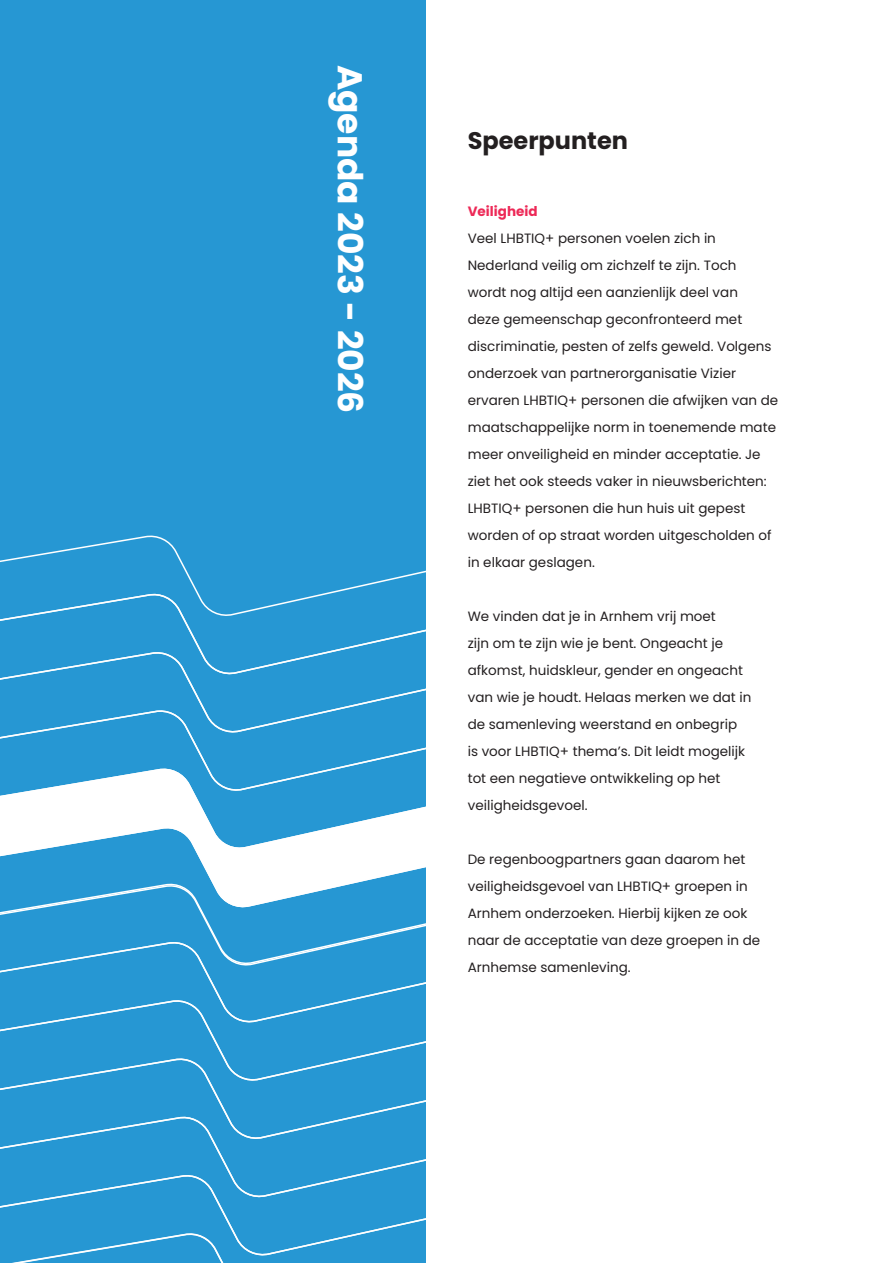
<style>
.page{position:relative;width:893px;height:1263px;background:#fff}
.page>*{position:absolute;margin:0;border:0;box-sizing:border-box;transform-origin:0 0}
.t1{font:700 34.5px "Poppins";color:#fff}
.Kop_1{font:700 24px "Poppins";color:#231f20}
.Broodtekst{font:13.5px/27px "Poppins";color:#231f20}
.Broodtekst-2{font:700 13.5px "Poppins";color:#ed2957}
</style>
<div class="page">
<div style="left:0;top:0;width:425px;height:1263px;background:#2697d3"></div>
<svg style="left:93px;top:984px;width:333px;height:30px"></svg>
<svg style="left:0;top:1014px;width:426px;height:79px"></svg>
<svg style="left:0;top:1093px;width:426px;height:58px"></svg>
<svg style="left:0;top:1151px;width:426px;height:59px"></svg>
<svg style="left:0;top:512px;width:426px;height:58px"></svg>
<svg style="left:0;top:570px;width:426px;height:58px"></svg>
<svg style="left:72px;top:628px;width:354px;height:38px"></svg>
<svg style="left:0;top:666px;width:426px;height:79px"></svg>
<svg style="left:0;top:745px;width:426px;height:58px"></svg>
<svg style="left:0;top:803px;width:426px;height:181px"></svg>
<svg style="left:12px;top:1210px;width:414px;height:53px"></svg>
<p class="t1" style="left:370px;top:65px;width:350px;rotate:90deg">Agenda 2023 - 2026</p>
<p class="Kop_1" style="left:468px;top:126px;width:162px">Speerpunten</p>
<p class="Broodtekst-2" style="left:468px;top:203px;width:71px">Veiligheid</p>
<p class="Broodtekst" style="left:468px;top:225px;width:312px">Veel LHBTIQ+ personen voelen zich in Nederland veilig om zichzelf te zijn. Toch wordt nog altijd een aanzienlijk deel van<br>deze gemeenschap geconfronteerd met discriminatie, pesten of zelfs geweld. Volgens onderzoek van partnerorganisatie Vizier ervaren LHBTIQ+ personen die afwijken van de maatschappelijke norm in toenemende mate meer onveiligheid en minder acceptatie. Je ziet het ook steeds vaker in nieuwsberichten:<br>LHBTIQ+ personen die hun huis uit gepest worden of op straat worden uitgescholden of in elkaar geslagen.</p>
<p class="Broodtekst" style="left:468px;top:603px;width:285px">We vinden dat je in Arnhem vrij moet<br>zijn om te zijn wie je bent. Ongeacht je afkomst, huidskleur, gender en ongeacht van wie je houdt. Helaas merken we dat in de samenleving weerstand en onbegrip<br>is voor LHBTIQ+ thema’s. Dit leidt mogelijk tot een negatieve ontwikkeling op het veiligheidsgevoel.</p>
<p class="Broodtekst" style="left:468px;top:846px;width:294px">De regenboogpartners gaan daarom het veiligheidsgevoel van LHBTIQ+ groepen in Arnhem onderzoeken. Hierbij kijken ze ook naar de acceptatie van deze groepen in de Arnhemse samenleving.</p>
</div>
